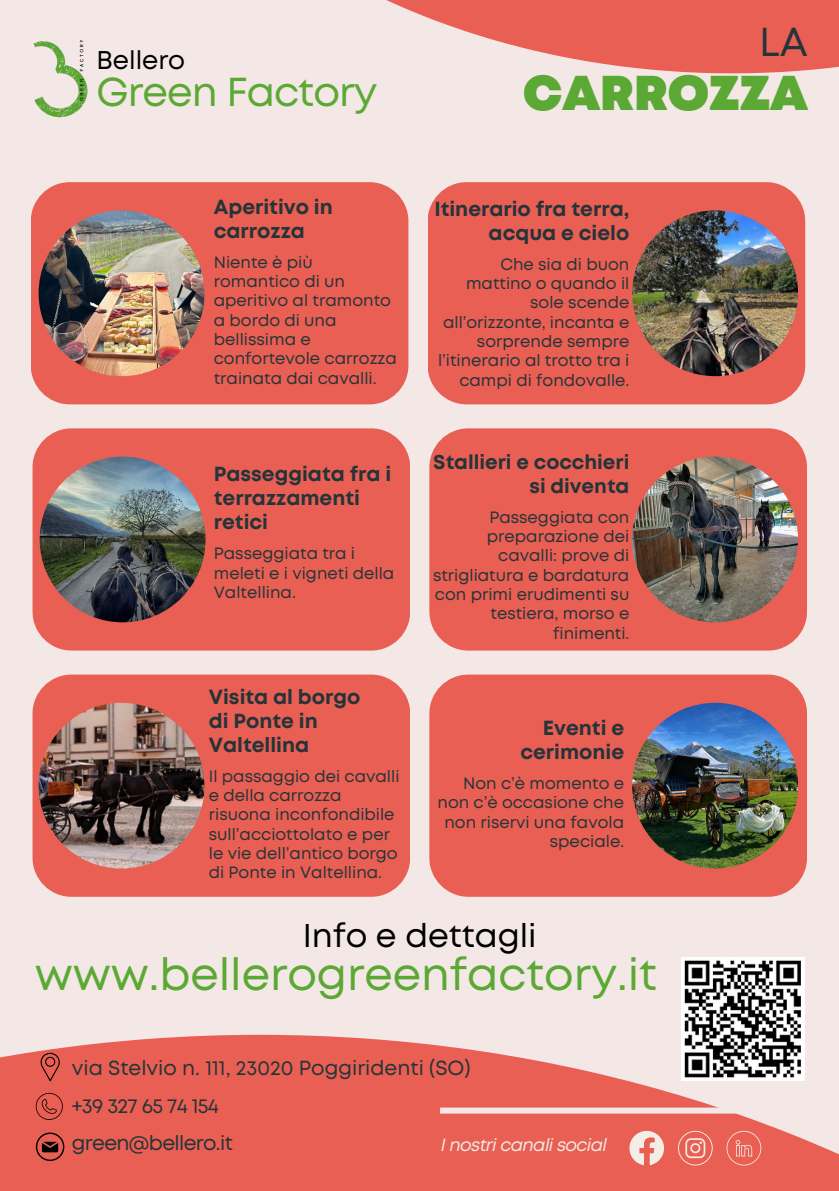
<style>
.page{position:relative;width:839px;height:1191px;background:#fff}
.page>*{position:absolute;margin:0;border:0;box-sizing:border-box;transform-origin:0 0}
.t1{font:900 48.8px "Mont";color:#5ba934}
.t2{font:44.8px "Mont";color:#5ba934}
.t3{font:40.4px "Mont";letter-spacing:-.02em;color:#5ba934}
.t4{font:40.4px "Mont";color:#253439}
.t5{font:32.8px "Mont";color:#000}
.t6{font:25.6px "Mont";color:#000}
.t7{font:700 20.4px/24px "Mont";color:#253439}
.t8{font:20.4px "Mont";color:#253439}
.t9{font:20.4px "Mont";letter-spacing:-.03em;color:#253439}
.t10{font:700 20px/24px "Mont";color:#253439;text-align:right}
.t11{font:italic 17.6px "Mont";letter-spacing:-.03em;color:#f4eee7}
.t12{font:16.4px/19.4px "Mont";color:#253439}
</style>
<div class="page">
<div style="left:0;top:0;width:838px;height:1191px;background:#f4e8e7"></div>
<div style="left:31px;top:182px;width:377px;height:222px;background:#e95f53;border-radius:39px"></div>
<img style="left:39px;top:210px;width:165px;height:166px;border-radius:50%">
<div style="left:33px;top:428px;width:377px;height:223px;background:#e95f53;border-radius:39px"></div>
<img style="left:40px;top:457px;width:165px;height:165px;border-radius:50%">
<div style="left:33px;top:675px;width:377px;height:222px;background:#e95f53;border-radius:39px"></div>
<img style="left:39px;top:703px;width:165px;height:166px;border-radius:50%">
<div style="left:429px;top:428px;width:378px;height:223px;background:#e95f53;border-radius:39px"></div>
<img style="left:632px;top:457px;width:166px;height:165px;border-radius:50%">
<div style="left:429px;top:675px;width:378px;height:222px;background:#e95f53;border-radius:39px"></div>
<img style="left:632px;top:703px;width:166px;height:166px;border-radius:50%">
<img style="left:33px;top:41px;width:55px;height:77px">
<svg style="left:72px;top:0;width:766px;height:73px"></svg>
<svg style="left:0;top:1035px;width:838px;height:156px;fill:#e95f53"></svg>
<svg style="left:36px;top:1093px;width:27px;height:27px"></svg>
<svg style="left:36px;top:1133px;width:28px;height:28px"></svg>
<svg style="left:40px;top:1053px;width:21px;height:28px"></svg>
<div style="left:440px;top:1108px;width:368px;height:6px;background:#f4e8e7"></div>
<svg style="left:678px;top:1131px;width:34px;height:34px"></svg>
<svg style="left:726px;top:1131px;width:35px;height:34px"></svg>
<svg style="left:629px;top:1131px;width:35px;height:34px"></svg>
<div style="left:427px;top:182px;width:378px;height:222px;background:#e95f53;border-radius:39px"></div>
<img style="left:632px;top:210px;width:166px;height:166px;border-radius:50%">
<img style="left:681px;top:958px;width:123px;height:123px">
<p class="t6" style="left:96px;top:50px;width:90px">Bellero</p>
<h2 class="t3" style="left:96px;top:77px;width:282px">Green Factory</h2>
<h6 class="t7" style="left:214px;top:196px;width:120px">Aperitivo in carrozza</h6>
<p class="t12" style="left:214px;top:253px;width:184px">Niente è più romantico di un aperitivo al tramonto a bordo di una bellissima e confortevole carrozza trainata dai cavalli.</p>
<p class="t7" style="left:214px;top:464px;width:179px">Passeggiata fra i terrazzamenti retici</p>
<p class="t12" style="left:214px;top:545px;width:182px">Passeggiata tra i meleti e i vigneti della<br>Valtellina.</p>
<h6 class="t7" style="left:209px;top:686px;width:153px">Visita al borgo di Ponte in<br>Valtellina</h6>
<p class="t12" style="left:209px;top:767px;width:192px">Il passaggio dei cavalli e della carrozza risuona inconfondibile sull’acciottolato e per le vie dell’antico borgo di Ponte in Valtellina.</p>
<p class="t4" style="left:759px;top:26px;width:50px">LA</p>
<p class="t1" style="left:523px;top:74px;width:286px">CARROZZA</p>
<h6 class="t7" style="left:434px;top:198px;width:196px;text-align:right">Itinerario fra terra, acqua e cielo</h6>
<p class="t12" style="left:500px;top:255px;width:130px">Che sia di buon</p>
<p class="t12" style="left:438px;top:275px;width:193px;text-align:right">mattino o quando il sole scende all’orizzonte, incanta e sorprende sempre l’itinerario al trotto tra i campi di fondovalle.</p>
<h6 class="t10" style="left:433px;top:451px;width:197px">Stallieri e cocchieri si diventa</h6>
<p class="t12" style="left:433px;top:508px;width:198px;text-align:right">Passeggiata con preparazione dei cavalli: prove di strigliatura e bardatura con primi erudimenti su testiera, morso e finimenti.</p>
<h5 class="t7" style="left:520px;top:717px;width:105px;text-align:right">Eventi e cerimonie</h5>
<p class="t12" style="left:437px;top:775px;width:188px;text-align:right">Non c’è momento e non c’è occasione che non riservi una favola speciale.</p>
<p class="t5" style="left:303px;top:923px;width:235px">Info e dettagli</p>
<p class="t2" style="left:35px;top:958px;width:623px">www.bellerogreenfactory.it</p>
<h6 class="t8" style="left:72px;top:1061px;width:400px">via Stelvio n. 111, 23020 Poggiridenti (SO)</h6>
<p class="t9" style="left:72px;top:1098px;width:148px">+39 327 65 74 154</p>
<h6 class="t9" style="left:72px;top:1136px;width:162px">green@bellero.it</h6>
<p class="t11" style="left:441px;top:1138px;width:167px">I nostri canali social</p>
</div>
